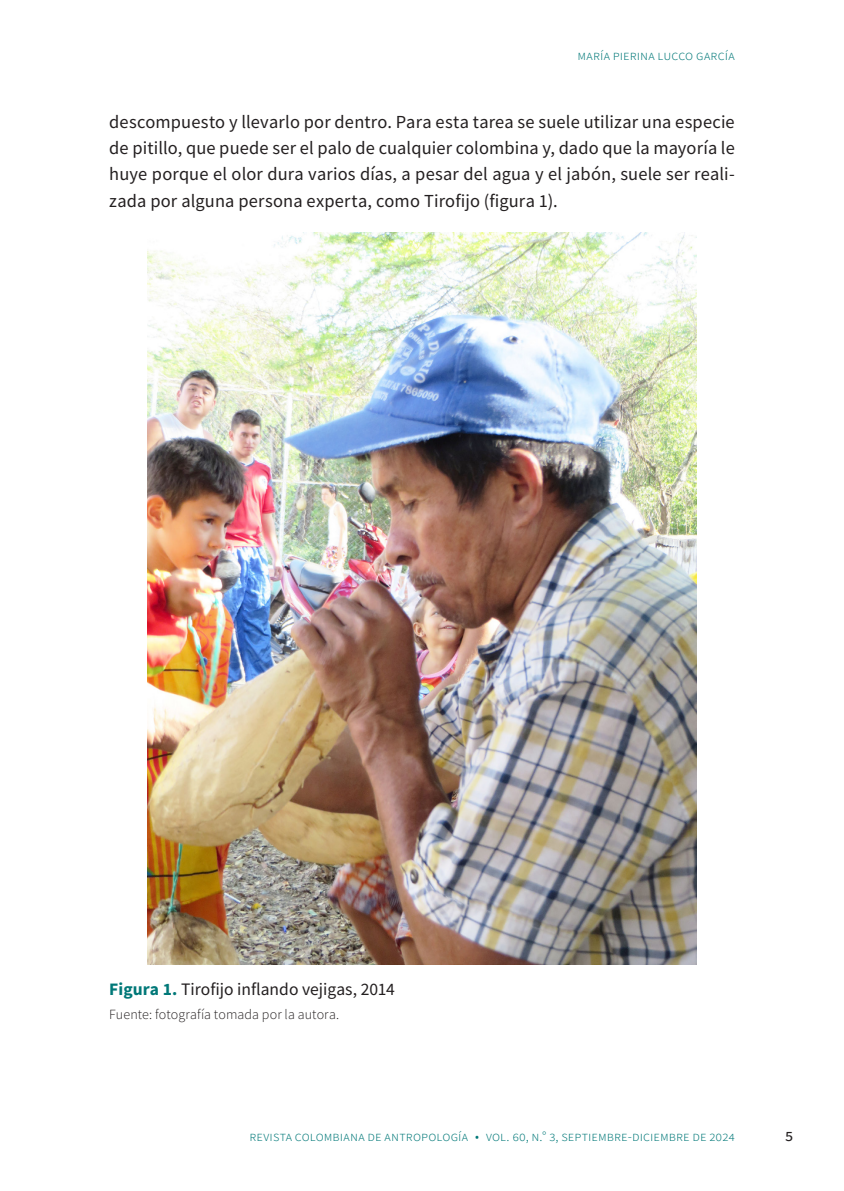
<style>
.page{position:relative;width:844px;height:1191px;background:#fff}
.page>*{position:absolute;margin:0;border:0;box-sizing:border-box;transform-origin:0 0}
.cuerpo_sin_sangría{font:18.38px/26.2px "Source Sans Pro";letter-spacing:.01em;color:#231f20;text-align:justify}
.Figura_titulo{font:17.5px "Source Sans Pro";color:#231f20}
.t1{font:300 14px "Source Sans Pro";letter-spacing:.005em;color:#007878}
.figura_fuente{font:300 14px "Source Sans Pro";letter-spacing:.005em;color:#231f20}
.s1{font-weight:700;color:#007878}
</style>
<div class="page">
<img style="left:147px;top:233px;width:549px;height:731px">
<p class="t1" style="left:577px;top:47px;width:159px">María Pierina Lucco García</p>
<p class="cuerpo_sin_sangría" style="left:109px;top:109px;width:627px">descompuesto y llevarlo por dentro. Para esta tarea se suele utilizar una especie de pitillo, que puede ser el palo de cualquier colombina y, dado que la mayoría le huye porque el olor dura varios días, a pesar del agua y el jabón, suele ser reali&shy;zada por alguna persona experta, como Tirofijo (figura 1).</p>
<p class="Figura_titulo" style="left:109px;top:977px;width:287px"><span class="s1">Figura 1.</span> Tirofijo inflando vejigas, 2014</p>
<p class="figura_fuente" style="left:109px;top:1005px;width:231px">Fuente: fotografía tomada por la autora.</p>
<p class="t1" style="left:249px;top:1128px;width:487px">revista colombiana de antropología • Vol. 60, N.° 3, septiembre-diciembre de 2024</p>
<p class="Figura_titulo" style="left:785px;top:1124px;width:10px">5</p>
</div>
